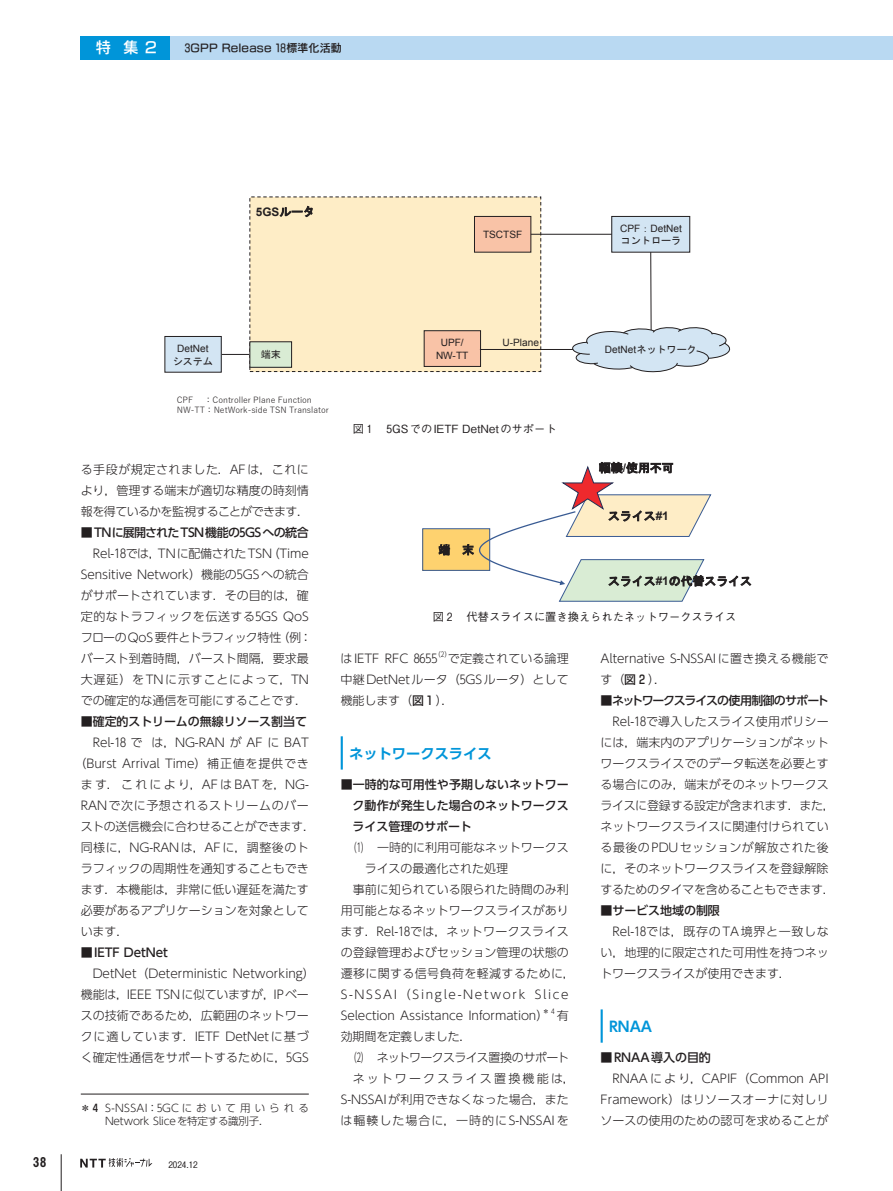
<style>
.page{position:relative;width:893px;height:1191px;background:#fff}
.page>*{position:absolute;margin:0;border:0;box-sizing:border-box;transform-origin:0 0}
.t1{font:15px "New Rodin Pro DB";color:#fff}
.t2{font:700 14.25px "UD Shin Go Pr 6 De";color:#0095d9}
.t3{font:13.5px "Midashi Go Pro MB31";color:#231f20}
.t4{font:300 12px/21px "UD Shin Go Pr 6";color:#231f20;text-align:justify}
.t5{font:500 12px/21px "UD Shin Go Pr 6";letter-spacing:-.005em;color:#231f20;text-align:justify}
.t6{font:300 12px "UD Shin Go Pr 6";letter-spacing:.045em;color:#231f20}
.t7{font:300 12px "UD Shin Go Pr 6";letter-spacing:.14em;color:#231f20}
.t8{font:500 12px "UD Shin Go Pr 6";letter-spacing:-.045em;color:#231f20}
.t9{font:300 12px "UD Shin Go Pr 6";letter-spacing:.02em;color:#231f20}
.t10{font:300 12px "UD Shin Go Pr 6";letter-spacing:-.055em;color:#231f20;scale:.7 1}
.t11{font:300 12px "UD Shin Go Pr 6";letter-spacing:.08em;color:#231f20}
.t12{font:500 12px "UD Shin Go Pr 6";letter-spacing:-.095em;color:#231f20}
.t13{font:300 12px "UD Shin Go Pr 6";letter-spacing:.185em;color:#231f20}
.t14{font:300 12px "UD Shin Go Pr 6";letter-spacing:-.03em;color:#231f20}
.t15{font:300 12px "UD Shin Go Pr 6";color:#231f20;scale:.7 1}
.t16{font:300 12px "UD Shin Go Pr 6";letter-spacing:.03em;color:#231f20}
.t17{font:300 12px "UD Shin Go Pr 6";letter-spacing:.18em;color:#231f20}
.t18{font:11.85px "MS Gothic";letter-spacing:.005em;color:#231f20}
.t19{font:700 11.7px "Arial";color:#231f20}
.t20{font:500 11.25px "Gothic BBB Pr 5";color:#231f20}
.t21{font:10.8px "New Rodin Pro DB";letter-spacing:.02em;color:#231f20}
.t22{font:300 10.5px/13.5px "UD Shin Go Pr 6";letter-spacing:-.01em;color:#231f20}
.t23{font:10.05px/12.1px "Arial";color:#231f20;text-align:center}
.t24{font:10.05px "MS Gothic";color:#231f20}
.t25{font:500 9px "Gothic BBB Pro";color:#231f20}
.t26{font:8.4px/10.1px "Yu Gothic";color:#231f20}
.t27{font:300 7.05px "UD Shin Go Pr 6";color:#231f20}
.t28{font:300 7.05px "Shin Go Pr 6";color:#231f20}
.s1{font-family:"MS Gothic";font-weight:400}
.s2{font-family:"MS Gothic"}
.s3{font-family:"Shin Go Pr 6"}
.s4{font-family:"Shin Go Pr 6";font-weight:500}
.s5{font-family:"Arial";font-weight:700}
.s6{font-family:"UD Shin Go Pr 6"}
</style>
<div class="page">
<hr style="left:341px;top:736px;width:2px;height:33px;background:#0095d9">
<hr style="left:601px;top:1009px;width:2px;height:33px;background:#0095d9">
<hr style="left:81px;top:1093px;width:228px;height:1px;background:#231f20">
<div style="left:423px;top:529px;width:67px;height:41px;background:#fed26f"></div>
<div style="left:422px;top:528px;width:68px;height:43px;border:1px solid #395b93"></div>
<svg style="left:479px;top:465px;width:233px;height:137px"></svg>
<div style="left:165px;top:336px;width:56px;height:36px;background:#d3e5f3"></div>
<div style="left:164px;top:336px;width:58px;height:36px;border:1px solid #231f20"></div>
<div style="left:250px;top:197px;width:291px;height:174px;background:#feedc6"></div>
<svg style="left:572px;top:327px;width:159px;height:46px"></svg>
<div style="left:612px;top:216px;width:78px;height:36px;background:#d3e5f3"></div>
<div style="left:611px;top:216px;width:79px;height:37px;border:1px solid #231f20"></div>
<hr style="left:650px;top:252px;width:1px;height:78px;background:#231f20">
<div style="left:474px;top:216px;width:57px;height:36px;background:#f9c3a7"></div>
<div style="left:474px;top:216px;width:57px;height:37px;border:1px solid #231f20"></div>
<hr style="left:531px;top:234px;width:81px;height:1px;background:#231f20">
<div style="left:250px;top:342px;width:42px;height:25px;background:#d9ecd4"></div>
<div style="left:249px;top:341px;width:43px;height:27px;border:1px solid #231f20"></div>
<svg style="left:222px;top:354px;width:27px;height:1px"></svg>
<div style="left:424px;top:331px;width:57px;height:35px;background:#f9c3a7"></div>
<div style="left:424px;top:330px;width:57px;height:37px;border:1px solid #231f20"></div>
<hr style="left:480px;top:349px;width:93px;height:1px;background:#231f20">
<div style="left:81px;top:36px;width:811px;height:24px;background:#b9d9f2"></div>
<div style="left:81px;top:36px;width:89px;height:24px;background:#0095d9"></div>
<svg style="left:80px;top:1158px;width:72px;height:9px"></svg>
<hr style="left:61px;top:1154px;width:1px;height:37px;background:#231f20">
<p class="t1" style="left:96px;top:35px;width:63px">特 集2</p>
<p class="t21" style="left:185px;top:39px;width:158px">3GPP Release 18標準化活動</p>
<p class="t23" style="left:177px;top:343px;width:33px">DetNet</p>
<p class="t24" style="left:173px;top:356px;width:42px">システム</p>
<p class="t19" style="left:256px;top:204px;width:61px">5GS<span class="s1">ルータ</span></p>
<p class="t23" style="left:483px;top:229px;width:41px">TSCTSF</p>
<p class="t24" style="left:261px;top:350px;width:22px">端末</p>
<p class="t23" style="left:436px;top:337px;width:34px">UPF/<br>NW-TT</p>
<p class="t23" style="left:503px;top:337px;width:38px">U-Plane</p>
<p class="t26" style="left:177px;top:394px;width:18px">CPF</p>
<p class="t26" style="left:177px;top:394px;width:154px;text-indent:27px">：Controller Plane Function<br>NW-TT：NetWork-side TSN Translator</p>
<p class="t20" style="left:353px;top:420px;width:205px">図 1 　5GSでのIETF DetNetのサポート</p>
<p class="t23" style="left:620px;top:222px;width:63px">CPF<span class="s2">：</span>DetNet</p>
<p class="t24" style="left:621px;top:235px;width:62px">コントローラ</p>
<p class="t23" style="left:605px;top:344px;width:94px">DetNet<span class="s2">ネットワーク</span></p>
<p class="t4" style="left:81px;top:458px;width:230px">る手段が規定されました．AFは，これにより，管理する端末が適切な精度の時刻情報を得ているかを監視することができます．</p>
<p class="t8" style="left:81px;top:523px;width:230px">■ TNに展開されたTSN機能の5GSへの統合</p>
<p class="t4" style="left:81px;top:542px;width:233px;text-align:left;text-indent:12px">Rel-18では，TNに配備されたTSN（Time<br>Sensitive Network）機能の5GSへの統合がサポートされています．その目的は，確定的なトラフィックを伝送する5GS QoSフローのQoS 要件とトラフィック特性（例：バースト到着時間，バースト間隔，要求最大遅延）をTNに示すことによって，TNでの確定的な通信を可能にすることです．</p>
<p class="t5" style="left:81px;top:710px;width:228px">■確定的ストリームの無線リソース割当て</p>
<p class="t4" style="left:93px;top:731px;width:218px">Rel-18 で は，NG-RAN が AF に BAT</p>
<p class="t4" style="left:75px;top:752px;width:236px">（Burst Arrival Time）補正値を提供でき</p>
<p class="t13" style="left:81px;top:775px;width:230px">ます．これにより，AF は BAT を，NG-</p>
<p class="t6" style="left:81px;top:796px;width:230px">RANで次に予想されるストリームのバー</p>
<p class="t14" style="left:81px;top:817px;width:236px">ストの送信機会に合わせることができます．</p>
<p class="t6" style="left:81px;top:838px;width:230px">同様に，NG-RANは，AFに，調整後のト</p>
<p class="t4" style="left:81px;top:857px;width:230px">ラフィックの周期性を通知することもでき</p>
<p class="t4" style="left:81px;top:878px;width:230px">ます．本機能は，非常に低い遅延を満たす</p>
<p class="t4" style="left:81px;top:899px;width:230px">必要があるアプリケーションを対象として</p>
<p class="t4" style="left:81px;top:920px;width:49px">います．</p>
<p class="t5" style="left:81px;top:941px;width:89px">■IETF DetNet</p>
<p class="t4" style="left:81px;top:962px;width:236px;text-align:left;text-indent:12px">DetNet（Deterministic Networking）機能は，IEEE TSNに似ていますが，IPベースの技術であるため，広範囲のネットワークに適しています．IETF DetNetに基づく確定性通信をサポートするために，5GS</p>
<p class="t22" style="left:105px;top:1100px;width:205px;text-indent:-25px"><span class="s3">＊</span><span class="s4">4</span> S-NSSAI：5GCにおいて用いられる<br>Network Sliceを特定する識別子．</p>
<p class="t3" style="left:33px;top:1151px;width:15px">38</p>
<p class="t25" style="left:168px;top:1157px;width:31px">2024.12</p>
<p class="t18" style="left:599px;top:462px;width:76px">輻輳<span class="s5">/</span>使用不可</p>
<p class="t18" style="left:438px;top:544px;width:37px">端 末</p>
<p class="t18" style="left:608px;top:510px;width:62px">スライス<span class="s5">#1</span></p>
<p class="t18" style="left:608px;top:575px;width:145px">スライス<span class="s5">#1</span>の代替スライス</p>
<p class="t20" style="left:433px;top:608px;width:305px">図 2 　代替スライスに置き換えられたネットワークスライス</p>
<p class="t4" style="left:341px;top:647px;width:98px">はIETF RFC 8655</p>
<p class="t27" style="left:434px;top:649px;width:19px">（2）</p>
<p class="t4" style="left:341px;top:647px;width:230px;text-indent:107px">で定義されている論理中継DetNetルータ（5GSルータ）として機能します（<span class="s4">図 1</span> ）．</p>
<p class="t2" style="left:349px;top:741px;width:144px">ネットワークスライス</p>
<p class="t5" style="left:353px;top:773px;width:218px;text-indent:-12px">■一時的な可用性や予期しないネットワーク動作が発生した場合のネットワークスライス管理のサポート</p>
<p class="t15" style="left:348px;top:838px;width:316px">（1）　一時的に利用可能なネットワークス</p>
<p class="t4" style="left:365px;top:857px;width:145px">ライスの最適化された処理</p>
<p class="t4" style="left:353px;top:878px;width:218px">事前に知られている限られた時間のみ利</p>
<p class="t4" style="left:341px;top:899px;width:230px">用可能となるネットワークスライスがあり</p>
<p class="t9" style="left:341px;top:922px;width:230px">ます．Rel-18では，ネットワークスライス</p>
<p class="t4" style="left:341px;top:941px;width:230px">の登録管理およびセッション管理の状態の</p>
<p class="t16" style="left:341px;top:964px;width:236px">遷移に関する信号負荷を軽減するために，</p>
<p class="t7" style="left:341px;top:985px;width:230px">S-NSSAI（Single-Network Slice</p>
<p class="t4" style="left:341px;top:1004px;width:209px">Selection Assistance Information）</p>
<p class="t28" style="left:542px;top:1005px;width:14px">＊ <span class="s6">4</span></p>
<p class="t4" style="left:557px;top:1004px;width:13px">有</p>
<p class="t4" style="left:341px;top:1025px;width:132px">効期間を定義しました．</p>
<p class="t10" style="left:348px;top:1048px;width:317px">（2）　ネットワークスライス置換のサポート</p>
<p class="t17" style="left:353px;top:1069px;width:224px">ネットワークスライス置換機能は，</p>
<p class="t4" style="left:341px;top:1088px;width:230px">S-NSSAIが利用できなくなった場合，また</p>
<p class="t11" style="left:341px;top:1111px;width:230px">は輻輳した場合に，一時的にS-NSSAIを</p>
<p class="t4" style="left:601px;top:647px;width:230px">Alternative S-NSSAIに置き換える機能です（<span class="s4">図 2</span> ）．</p>
<p class="t12" style="left:601px;top:691px;width:230px">■ネットワークスライスの使用制御のサポート</p>
<p class="t4" style="left:600px;top:710px;width:236px;text-align:center">Rel-18で導入したスライス使用ポリシー<br>には，端末内のアプリケーションがネットワークスライスでのデータ転送を必要とする場合にのみ，端末がそのネットワークスライスに登録する設定が含まれます．また，ネットワークスライスに関連付けられている最後のPDUセッションが解放された後に，そのネットワークスライスを登録解除するためのタイマを含めることもできます．</p>
<p class="t5" style="left:601px;top:899px;width:121px">■サービス地域の制限</p>
<p class="t4" style="left:600px;top:920px;width:230px;text-indent:12px">Rel-18では，既存のTA境界と一致しない，地理的に限定された可用性を持つネットワークスライスが使用できます．</p>
<p class="t2" style="left:609px;top:1014px;width:45px">RNAA</p>
<p class="t5" style="left:601px;top:1046px;width:112px">■RNAA導入の目的</p>
<p class="t4" style="left:600px;top:1067px;width:230px;text-indent:12px">RNAA により，CAPIF（Common API Framework）はリソースオーナに対しリソースの使用のための認可を求めることが</p>
</div>
